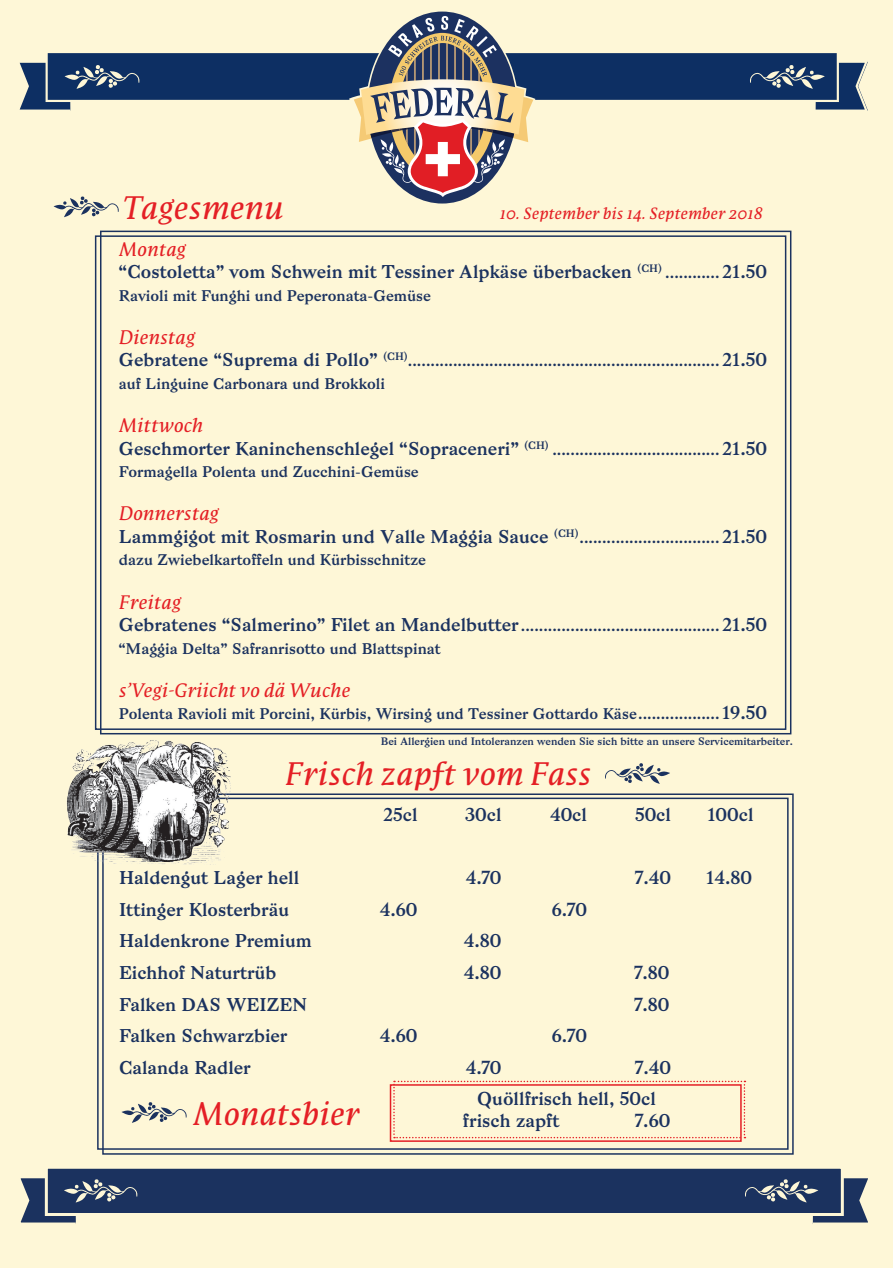
<style>
.page{position:relative;width:893px;height:1268px;background:#fff}
.page>*{position:absolute;margin:0;border:0;box-sizing:border-box;transform-origin:0 0}
.t1{font:italic 30px "Parable OT";color:#e41f25}
.t2{font:18px/31.5px "Bagnard";color:#1b325f}
.t3{font:italic 18px "Parable OT";color:#e41f25}
.t4{font:15px/22.5px "Bagnard";color:#1b325f}
.t5{font:italic 15px "Parable OT";color:#e41f25}
.t6{font:10.5px "Bagnard";color:#1c3160}
.s1{font-size:15px}
.s2{font-size:18px}
</style>
<div class="page">
<div style="left:0;top:0;width:893px;height:1267px;background:#fef7d7"></div>
<svg style="left:20px;top:1168px;width:848px;height:56px"></svg>
<div style="left:100px;top:230px;width:691px;height:504px;border:2px solid #1b325f"></div>
<div style="left:95px;top:235px;width:691px;height:494px;border:2px solid #1b325f"></div>
<svg style="left:19px;top:11px;width:849px;height:206px"></svg>
<div style="left:102px;top:793px;width:692px;height:361px;border:2px solid #1b325f"></div>
<div style="left:97px;top:797px;width:692px;height:352px;border:2px solid #1b325f"></div>
<svg style="left:393px;top:1080px;width:352px;height:58px"></svg>
<svg style="left:121px;top:1102px;width:66px;height:20px"></svg>
<svg style="left:605px;top:763px;width:65px;height:20px"></svg>
<img style="left:67px;top:740px;width:169px;height:130px">
<h1 class="t1" style="left:122px;top:188px;width:164px">Tagesmenu</h1>
<p class="t5" style="left:500px;top:203px;width:264px">10. September bis 14. September 2018</p>
<p class="t3" style="left:119px;top:237px;width:68px">Montag</p>
<p class="t2" style="left:119px;top:256px;width:650px">“Costoletta” vom Schwein mit Tessiner Alpkäse überbacken <sup>(CH)</sup> <span class="s1">............</span> 21.50</p>
<p class="t4" style="left:119px;top:284px;width:314px">Ravioli mit Funghi und Peperonata-Gemüse</p>
<p class="t3" style="left:119px;top:325px;width:78px">Dienstag</p>
<p class="t4" style="left:119px;top:350px;width:650px"><span class="s2">Gebratene “Suprema di Pollo”</span> <sup>(CH)</sup>..................................................................... <span class="s2">21.50 </span>auf Linguine Carbonara und Brokkoli</p>
<p class="t3" style="left:119px;top:413px;width:86px">Mittwoch</p>
<p class="t2" style="left:119px;top:432px;width:650px">Geschmorter Kaninchenschlegel “Sopraceneri” <sup>(CH)</sup> <span class="s1">.....................................</span> 21.50</p>
<p class="t4" style="left:119px;top:460px;width:301px">Formagella Polenta und Zucchini-Gemüse</p>
<p class="t3" style="left:119px;top:501px;width:101px">Donnerstag</p>
<p class="t2" style="left:119px;top:521px;width:650px">Lammgigot mit Rosmarin und Valle Maggia Sauce <sup>(CH)</sup><span class="s1">...............................</span> 21.50</p>
<p class="t4" style="left:119px;top:549px;width:309px">dazu Zwiebelkartoffeln und Kürbisschnitze</p>
<p class="t3" style="left:119px;top:590px;width:64px">Freitag</p>
<p class="t2" style="left:119px;top:609px;width:650px">Gebratenes “Salmerino” Filet an Mandelbutter <span class="s1">............................................</span> 21.50</p>
<p class="t4" style="left:119px;top:637px;width:323px">“Maggia Delta” Safranrisotto und Blattspinat</p>
<p class="t3" style="left:119px;top:678px;width:233px">s’Vegi-Griicht vo dä Wuche</p>
<p class="t4" style="left:119px;top:702px;width:650px">Polenta Ravioli mit Porcini, Kürbis, Wirsing und Tessiner Gottardo Käse.................. <span class="s2">19.50</span></p>
<p class="t6" style="left:381px;top:735px;width:413px">Bei Allergien und Intoleranzen wenden Sie sich bitte an unsere Servicemitarbeiter.</p>
<h1 class="t1" style="left:285px;top:753px;width:308px">Frisch zapft vom Fass</h1>
<p class="t2" style="left:384px;top:799px;width:35px">25cl</p>
<p class="t2" style="left:465px;top:799px;width:38px">30cl</p>
<p class="t2" style="left:550px;top:799px;width:39px">40cl</p>
<p class="t2" style="left:635px;top:799px;width:38px">50cl</p>
<p class="t2" style="left:707px;top:799px;width:48px">100cl</p>
<p class="t2" style="left:119px;top:862px;width:182px">Haldengut Lager hell</p>
<p class="t2" style="left:466px;top:862px;width:37px">4.70</p>
<p class="t2" style="left:635px;top:862px;width:37px">7.40</p>
<p class="t2" style="left:706px;top:862px;width:47px">14.80</p>
<p class="t2" style="left:119px;top:893px;width:172px">Ittinger Klosterbräu</p>
<p class="t2" style="left:380px;top:893px;width:39px">4.60</p>
<p class="t2" style="left:552px;top:893px;width:37px">6.70</p>
<p class="t2" style="left:119px;top:925px;width:194px">Haldenkrone Premium</p>
<p class="t2" style="left:464px;top:925px;width:39px">4.80</p>
<p class="t2" style="left:119px;top:956px;width:159px">Eichhof Naturtrüb</p>
<p class="t2" style="left:464px;top:956px;width:39px">4.80</p>
<p class="t2" style="left:634px;top:956px;width:37px">7.80</p>
<p class="t2" style="left:119px;top:988px;width:189px">Falken DAS WEIZEN</p>
<p class="t2" style="left:634px;top:988px;width:37px">7.80</p>
<p class="t2" style="left:119px;top:1019px;width:170px">Falken Schwarzbier</p>
<p class="t2" style="left:380px;top:1019px;width:39px">4.60</p>
<p class="t2" style="left:552px;top:1019px;width:37px">6.70</p>
<p class="t2" style="left:119px;top:1051px;width:133px">Calanda Radler</p>
<p class="t2" style="left:466px;top:1051px;width:37px">4.70</p>
<p class="t2" style="left:477px;top:1051px;width:195px;text-indent:158px">7.40<br>Quöllfrisch hell, 50cl</p>
<h1 class="t1" style="left:193px;top:1093px;width:168px">Monatsbier</h1>
<p class="t2" style="left:463px;top:1104px;width:98px">frisch zapft</p>
<p class="t2" style="left:635px;top:1104px;width:37px">7.60</p>
</div>
